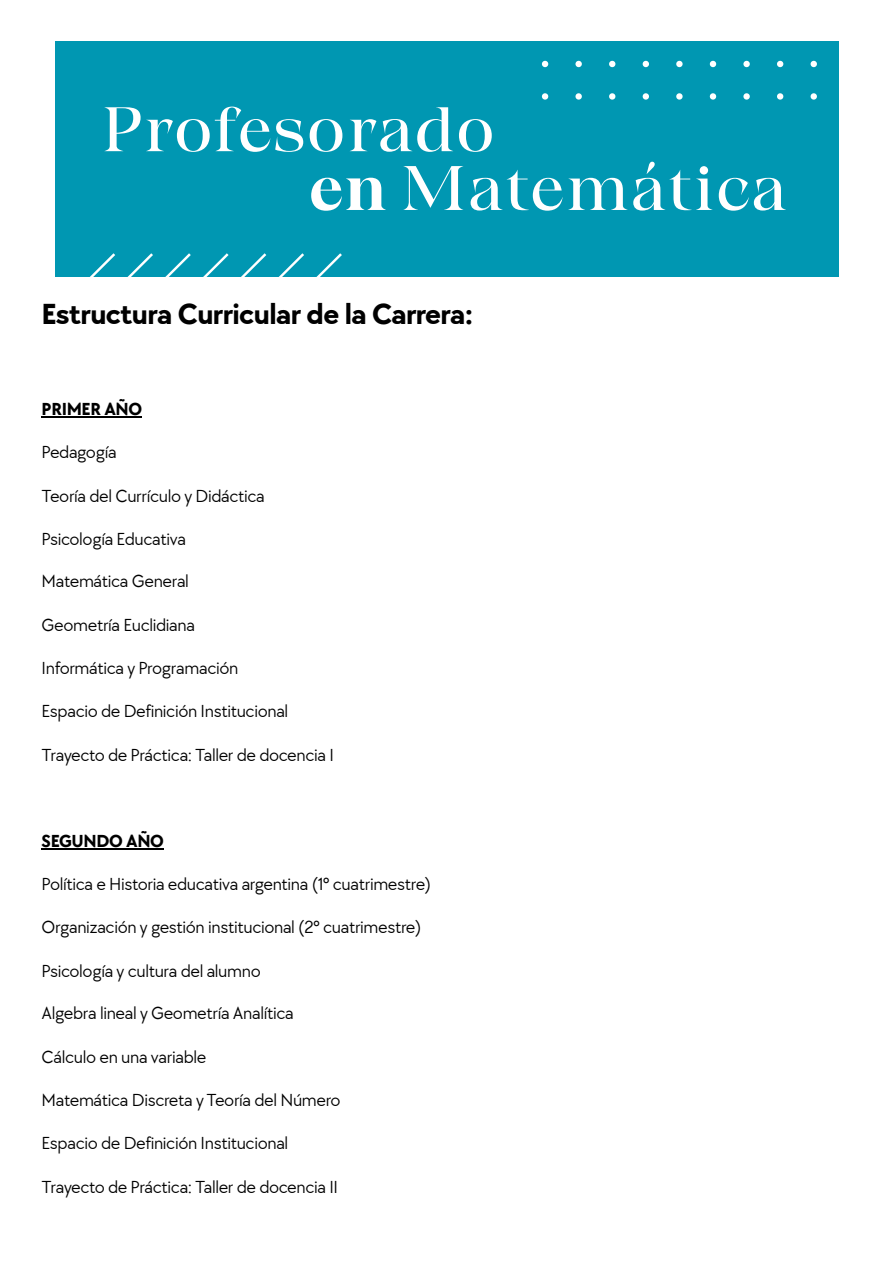
<style>
.page{position:relative;width:894px;height:1263px;background:#fff}
.page>*{position:absolute;margin:0;border:0;box-sizing:border-box;transform-origin:0 0}
.t1{font:62.7px "Grand Cru Regular M";color:#fff}
.t2{font:700 30px "TT Chocolates";letter-spacing:-.02em;color:#000}
.t3{font:18px "TT Chocolates";letter-spacing:-.02em;color:#000}
.t4{font:700 18px "TT Chocolates";letter-spacing:-.02em;color:#000}
.s1{font-family:"Grand Cru Bold M"}
</style>
<div class="page">
<hr style="left:42px;top:416px;width:100px;height:1px;background:#000">
<hr style="left:42px;top:848px;width:122px;height:1px;background:#000">
<div style="left:55px;top:42px;width:783px;height:235px;background:#0097b2"></div>
<svg style="left:541px;top:60px;width:276px;height:40px"></svg>
<svg style="left:90px;top:253px;width:251px;height:24px"></svg>
<p class="t1" style="left:101px;top:89px;width:396px">Profesorado</p>
<p class="t1" style="left:308px;top:148px;width:480px"><span class="s1">en</span> Matemática</p>
<h1 class="t2" style="left:42px;top:297px;width:433px">Estructura Curricular de la Carrera:</h1>
<h2 class="t4" style="left:42px;top:399px;width:102px">PRIMER AÑO</h2>
<p class="t3" style="left:42px;top:442px;width:76px">Pedagogía</p>
<p class="t3" style="left:42px;top:486px;width:225px">Teoría del Currículo y Didáctica</p>
<p class="t3" style="left:42px;top:528px;width:146px">Psicología Educativa</p>
<p class="t3" style="left:42px;top:571px;width:149px">Matemática General</p>
<p class="t3" style="left:42px;top:615px;width:155px">Geometría Euclidiana</p>
<p class="t3" style="left:42px;top:658px;width:198px">Informática y Programación</p>
<p class="t3" style="left:42px;top:700px;width:248px">Espacio de Definición Institucional</p>
<p class="t3" style="left:42px;top:744px;width:293px">Trayecto de Práctica: Taller de docencia I</p>
<h2 class="t4" style="left:42px;top:831px;width:124px">SEGUNDO AÑO</h2>
<p class="t3" style="left:42px;top:874px;width:391px">Política e Historia educativa argentina (1º cuatrimestre)</p>
<p class="t3" style="left:42px;top:916px;width:381px">Organización y gestión institucional (2º cuatrimestre)</p>
<p class="t3" style="left:42px;top:960px;width:220px">Psicología y cultura del alumno</p>
<p class="t3" style="left:42px;top:1003px;width:253px">Algebra lineal y Geometría Analítica</p>
<p class="t3" style="left:42px;top:1047px;width:166px">Cálculo en una variable</p>
<p class="t3" style="left:42px;top:1090px;width:300px">Matemática Discreta y Teoría del Número</p>
<p class="t3" style="left:42px;top:1132px;width:248px">Espacio de Definición Institucional</p>
<p class="t3" style="left:42px;top:1176px;width:298px">Trayecto de Práctica: Taller de docencia II</p>
</div>
